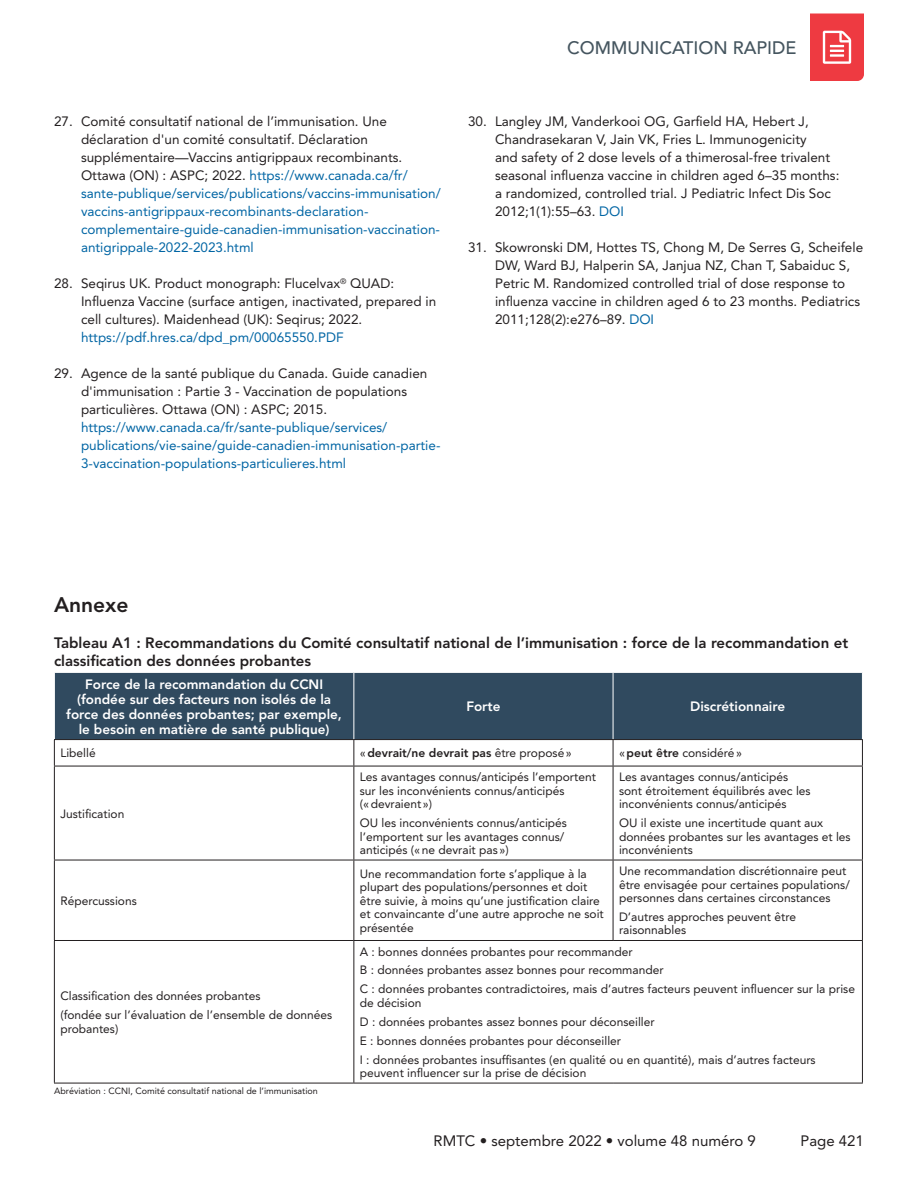
<style>
.page{position:relative;width:918px;height:1188px;background:#fff}
.page>*{position:absolute;margin:0;border:0;box-sizing:border-box;transform-origin:0 0}
.A_-_H3{font:800 21px "Avenir LT Std";color:#231f20}
.t1{font:500 18px "Avenir LT Std";color:#45555f}
.A_-_Fig_Cap_Revised{font:800 15px/18px "Avenir LT Std";color:#231f20}
.t2{font:15px "Avenir LT Std";color:#231f20}
.t3{font:13.5px/18px "Avenir LT Std";color:#231f20}
.t4{font:13.5px/18px "Avenir LT Std";color:#0065a4}
.A_-_Table_-_Header{font:800 13.5px/15px "Avenir LT Std";color:#fff;text-align:center}
.A_-_Table_-_Body{font:12px/13.5px "Avenir LT Std";color:#231f20}
.A_-_Table_-_Body-2{font:800 12px "Avenir LT Std";color:#231f20}
.A_-_Table_-_Footnote{font:9px "Avenir LT Std";color:#231f20}
.s1{color:#231f20}
.s2{color:#0065a4}
.s3{font-weight:400}
.s4{font-weight:800}
</style>
<div class="page">
<svg style="left:810px;top:14px;width:54px;height:67px;background:#ef4f56"></svg>
<div style="left:55px;top:673px;width:807px;height:66px;background:#304a5f"></div>
<svg style="left:55px;top:941px;width:807px;height:142px"></svg>
<hr style="left:353px;top:673px;width:1px;height:66px;background:#fff">
<hr style="left:613px;top:673px;width:1px;height:66px;background:#fff">
<hr style="left:54px;top:739px;width:300px;height:1px;background:#231f20">
<svg style="left:54px;top:740px;width:1px;height:26px"></svg>
<hr style="left:354px;top:739px;width:259px;height:1px;background:#231f20">
<svg style="left:353px;top:740px;width:1px;height:26px"></svg>
<hr style="left:613px;top:739px;width:250px;height:1px;background:#231f20">
<svg style="left:613px;top:740px;width:1px;height:26px"></svg>
<svg style="left:862px;top:740px;width:1px;height:26px"></svg>
<hr style="left:54px;top:766px;width:300px;height:1px;background:#231f20">
<hr style="left:54px;top:766px;width:1px;height:94px;background:#231f20">
<hr style="left:354px;top:766px;width:259px;height:1px;background:#231f20">
<hr style="left:353px;top:766px;width:1px;height:94px;background:#231f20">
<hr style="left:613px;top:766px;width:250px;height:1px;background:#231f20">
<hr style="left:613px;top:766px;width:1px;height:94px;background:#231f20">
<hr style="left:862px;top:766px;width:1px;height:94px;background:#231f20">
<hr style="left:54px;top:860px;width:300px;height:1px;background:#231f20">
<hr style="left:54px;top:860px;width:1px;height:80px;background:#231f20">
<hr style="left:354px;top:860px;width:259px;height:1px;background:#231f20">
<hr style="left:353px;top:860px;width:1px;height:80px;background:#231f20">
<hr style="left:613px;top:860px;width:250px;height:1px;background:#231f20">
<hr style="left:613px;top:860px;width:1px;height:80px;background:#231f20">
<hr style="left:862px;top:860px;width:1px;height:80px;background:#231f20">
<hr style="left:54px;top:940px;width:300px;height:1px;background:#231f20">
<hr style="left:54px;top:941px;width:1px;height:142px;background:#231f20">
<hr style="left:354px;top:940px;width:259px;height:1px;background:#231f20">
<hr style="left:353px;top:941px;width:1px;height:142px;background:#231f20">
<hr style="left:613px;top:940px;width:250px;height:1px;background:#231f20">
<hr style="left:862px;top:941px;width:1px;height:142px;background:#231f20">
<hr style="left:54px;top:1083px;width:300px;height:1px;background:#231f20">
<hr style="left:354px;top:1083px;width:259px;height:1px;background:#231f20">
<hr style="left:613px;top:1083px;width:250px;height:1px;background:#231f20">
<p class="t4" style="left:81px;top:112px;width:361px;text-indent:-27px"><span class="s1">27. Comité consultatif national de l’immunisation. Une déclaration d'un comité consultatif. Déclaration supplémentaire—Vaccins antigrippaux recombinants.<br>Ottawa (ON) : ASPC; 2022.</span> https://www.canada.ca/fr/ sante-publique/services/publications/vaccins-immunisation/ vaccins-antigrippaux-recombinants-declaration&shy;complementaire-guide-canadien-immunisation-vaccination&shy;antigrippale-2022-2023.html</p>
<p class="t3" style="left:81px;top:274px;width:357px;text-indent:-27px">28. Seqirus UK. Product monograph: Flucelvax<sup>®</sup> QUAD:<br>Influenza Vaccine (surface antigen, inactivated, prepared in cell cultures). Maidenhead (UK): Seqirus; 2022. <span class="s2">https://pdf.hres.ca/dpd_pm/00065550.PDF</span></p>
<p class="t4" style="left:81px;top:364px;width:361px;text-indent:-27px"><span class="s1">29. Agence de la santé publique du Canada. Guide canadien d'immunisation : Partie 3 - Vaccination de populations particulières. Ottawa (ON) : ASPC; 2015. </span>https://www.canada.ca/fr/sante-publique/services/ publications/vie-saine/guide-canadien-immunisation-partie-3-vaccination-populations-particulieres.html</p>
<h2 class="t1" style="left:567px;top:37px;width:231px">COMMUNICATION RAPIDE</h2>
<p class="t3" style="left:495px;top:112px;width:346px;text-indent:-27px">30. Langley JM, Vanderkooi OG, Garfield HA, Hebert J, Chandrasekaran V, Jain VK, Fries L. Immunogenicity<br>and safety of 2 dose levels of a thimerosal-free trivalent seasonal influenza vaccine in children aged 6–35 months: a randomized, controlled trial. J Pediatric Infect Dis Soc 2012;1(1):55–63. <span class="s2">DOI</span></p>
<p class="t3" style="left:495px;top:238px;width:370px;text-indent:-27px">31. Skowronski DM, Hottes TS, Chong M, De Serres G, Scheifele DW, Ward BJ, Halperin SA, Janjua NZ, Chan T, Sabaiduc S, Petric M. Randomized controlled trial of dose response to influenza vaccine in children aged 6 to 23 months. Pediatrics 2011;128(2):e276–89. <span class="s2">DOI</span></p>
<p class="A_-_H3" style="left:54px;top:592px;width:76px">Annexe</p>
<p class="A_-_Fig_Cap_Revised" style="left:54px;top:634px;width:796px">Tableau A1 : Recommandations du Comité consultatif national de l’immunisation : force de la recommandation et classification des données probantes</p>
<p class="A_-_Table_-_Header" style="left:66px;top:676px;width:277px">Force de la recommandation du CCNI (fondée sur des facteurs non isolés de la force des données probantes; par exemple, le besoin en matière de santé publique)</p>
<p class="A_-_Table_-_Header" style="left:466px;top:699px;width:36px">Forte</p>
<p class="A_-_Table_-_Header" style="left:690px;top:699px;width:97px">Discrétionnaire</p>
<p class="A_-_Table_-_Body" style="left:60px;top:747px;width:37px">Libellé</p>
<p class="A_-_Table_-_Body-2" style="left:360px;top:746px;width:213px"><span class="s3">«</span>devrait/ne devrait pas <span class="s3">être proposé»</span></p>
<p class="A_-_Table_-_Body" style="left:619px;top:747px;width:125px">«<span class="s4">peut être</span> considéré»</p>
<p class="A_-_Table_-_Body" style="left:60px;top:807px;width:66px">Justification</p>
<p class="A_-_Table_-_Body" style="left:60px;top:894px;width:78px">Répercussions</p>
<p class="A_-_Table_-_Body" style="left:60px;top:989px;width:202px">Classification des données probantes</p>
<p class="A_-_Table_-_Body" style="left:60px;top:1008px;width:273px">(fondée sur l’évaluation de l’ensemble de données probantes)</p>
<p class="A_-_Table_-_Footnote" style="left:54px;top:1086px;width:265px">Abréviation : CCNI, Comité consultatif national de l’immunisation</p>
<p class="A_-_Table_-_Body" style="left:360px;top:770px;width:238px">Les avantages connus/anticipés l’emportent sur les inconvénients connus/anticipés («devraient»)</p>
<p class="A_-_Table_-_Body" style="left:360px;top:816px;width:209px">OU les inconvénients connus/anticipés l’emportent sur les avantages connus/ anticipés («ne devrait pas »)</p>
<p class="A_-_Table_-_Body" style="left:619px;top:770px;width:193px">Les avantages connus/anticipés sont étroitement équilibrés avec les inconvénients connus/anticipés</p>
<p class="A_-_Table_-_Body" style="left:619px;top:816px;width:233px">OU il existe une incertitude quant aux données probantes sur les avantages et les inconvénients</p>
<p class="A_-_Table_-_Body" style="left:360px;top:867px;width:245px">Une recommandation forte s’applique à la plupart des populations/personnes et doit être suivie, à moins qu’une justification claire et convaincante d’une autre approche ne soit présentée</p>
<p class="A_-_Table_-_Body" style="left:619px;top:864px;width:232px">Une recommandation discrétionnaire peut être envisagée pour certaines populations/ personnes dans certaines circonstances</p>
<p class="A_-_Table_-_Body" style="left:619px;top:910px;width:179px">D’autres approches peuvent être raisonnables</p>
<p class="A_-_Table_-_Body" style="left:360px;top:945px;width:274px">A : bonnes données probantes pour recommander</p>
<p class="A_-_Table_-_Body" style="left:360px;top:964px;width:305px">B : données probantes assez bonnes pour recommander</p>
<p class="A_-_Table_-_Body" style="left:360px;top:983px;width:497px">C : données probantes contradictoires, mais d’autres facteurs peuvent influencer sur la prise de décision</p>
<p class="A_-_Table_-_Body" style="left:360px;top:1015px;width:296px">D : données probantes assez bonnes pour déconseiller</p>
<p class="A_-_Table_-_Body" style="left:360px;top:1034px;width:263px">E : bonnes données probantes pour déconseiller</p>
<p class="A_-_Table_-_Body" style="left:360px;top:1053px;width:457px">I : données probantes insuffisantes (en qualité ou en quantité), mais d’autres facteurs peuvent influencer sur la prise de décision</p>
<p class="t2" style="left:434px;top:1133px;width:324px">RMTC • septembre 2022 • volume 48 numéro 9</p>
<p class="t2" style="left:801px;top:1133px;width:65px">Page 421</p>
</div>
